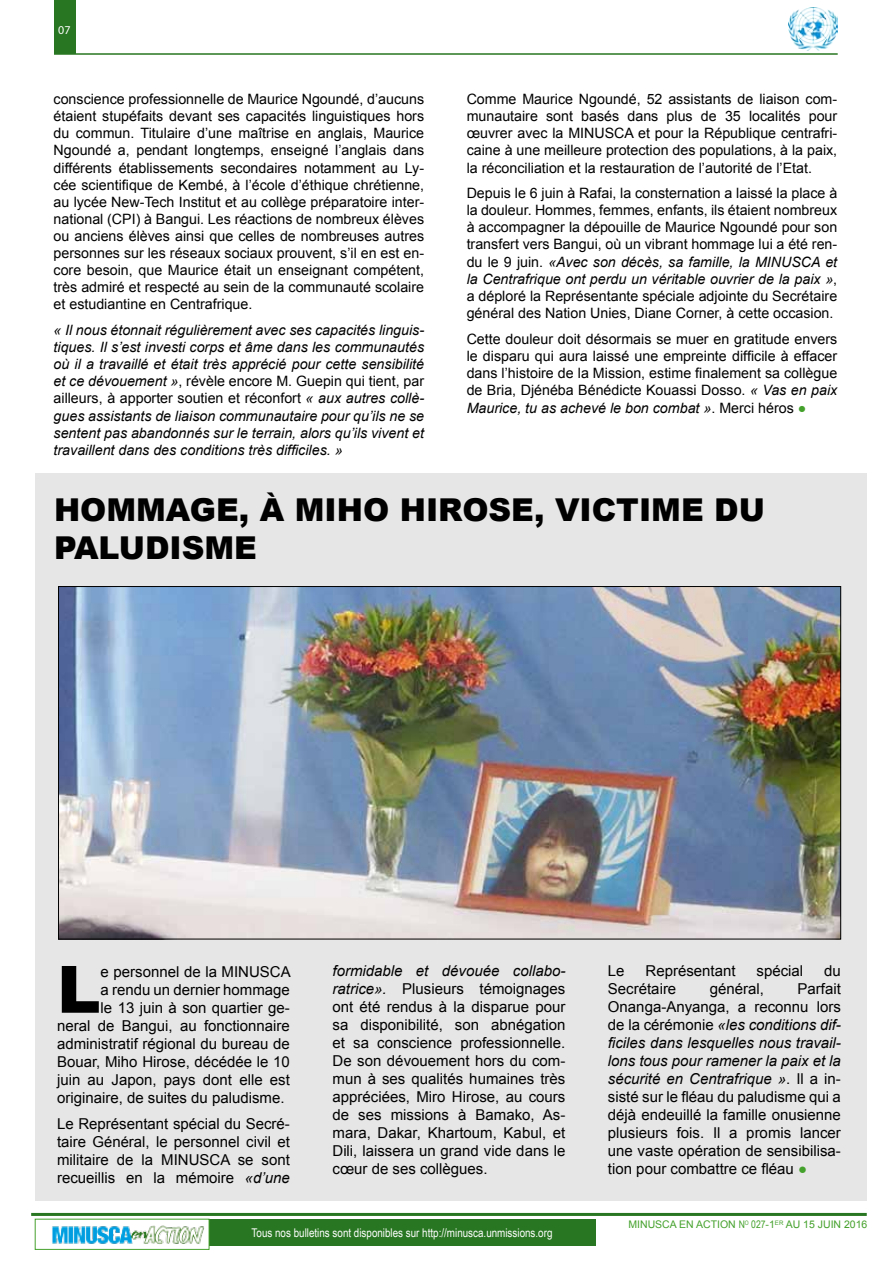
<style>
.page{position:relative;width:893px;height:1263px;background:#fff}
.page>*{position:absolute;margin:0;border:0;box-sizing:border-box;transform-origin:0 0}
.t1{font:900 65.25px "Arial";color:#000}
.t2{font:900 31.5px/37.8px "Arial";color:#000}
.t3{font:15px/18px "Arial";color:#000;text-align:justify}
.t4{font:14.25px/17.1px "Arial";color:#000;text-align:justify}
.t5{font:italic 14.25px/17.1px "Arial";color:#000;text-align:justify}
.t6{font:12px "Arial Narrow";color:#fff}
.t7{font:12px "Myriad Pro";color:#fff}
.t8{font:10.5px "Arial";color:#44a12b}
.s1{font-style:normal}
.s2{font-style:italic}
.s3{color:#44a12b}
.s4{font-size:14.7px}
.s5{font-family:"Arial Narrow"}
</style>
<div class="page">
<hr style="left:31px;top:1213px;width:836px;height:3px;background:#287621">
<div style="left:54px;top:0;width:21px;height:54px;background:#287621"></div>
<img style="left:788px;top:8px;width:49px;height:42px">
<hr style="left:54px;top:53px;width:784px;height:2px;background:#287621">
<div style="left:209px;top:1219px;width:386px;height:27px;background:#287621"></div>
<img style="left:52px;top:1225px;width:152px;height:19px">
<div style="left:35px;top:473px;width:832px;height:727px;background:#e6e6e6"></div>
<img style="left:60px;top:588px;width:779px;height:349px">
<p class="t7" style="left:58px;top:23px;width:14px">07</p>
<p class="t4" style="left:54px;top:91px;width:372px">conscience professionnelle de Maurice Ngoundé, d’aucuns étaient stupéfaits devant ses capacités linguistiques hors du commun. Titulaire d’une maîtrise en anglais, Maurice Ngoundé a, pendant longtemps, enseigné l’anglais dans différents établissements secondaires notamment au Ly&shy;cée scientifique de Kembé, à l’école d’éthique chrétienne, au lycée N ew-Tech I nstitut et au collège préparatoire inter&shy;national (CPI ) à Bangui. Les réactions de nombreux élèves ou anciens élèves ainsi que celles de nombreuses autres personnes sur les réseaux sociaux prouvent, s’il en est en&shy;core besoin, que Maurice était un enseignant compétent, très admiré et respecté au sein de la communauté scolaire et estudiantine en Centrafrique.</p>
<p class="t5" style="left:54px;top:322px;width:372px">« Il nous étonnait régulièrement avec ses capacités linguis&shy;tiques. Il s’est investi corps et âme dans les communautés où il a travaillé et était très apprécié pour cette sensibilité et ce dévouement »<span class="s1">, révèle encore M. Guepin qui tient, par ailleurs, à apporter soutien et réconfort</span> « aux autres collè&shy;gues assistants de liaison communautaire pour qu’ils ne se sentent pas abandonnés sur le terrain, alors qu’ils vivent et travaillent dans des conditions très difficiles. »</p>
<p class="t4" style="left:467px;top:91px;width:372px">Comme Maurice Ngoundé, 52 assistants de liaison com&shy;munautaire sont basés dans plus de 35 localités pour œuvrer avec la MINUSCA et pour la République centrafri&shy;caine à une meilleure protection des populations, à la paix, la réconciliation et la restauration de l’autorité de l’Etat.</p>
<p class="t4" style="left:467px;top:185px;width:372px">Depuis le 6 juin à Rafai, la consternation a laissé la place à la douleur. Hommes, femmes, enfants, ils étaient nombreux à accompagner la dépouille de Maurice Ngoundé pour son transfert vers Bangui, où un vibrant hommage lui a été ren&shy;du le 9 juin. <span class="s2">«Avec son décès, sa famille, la MINUSCA et la Centrafrique ont perdu un véritable ouvrier de la paix »</span>, a déploré la Représentante spéciale adjointe du Secrétaire général des Nation U nies, Diane Corner, à cette occasion.</p>
<p class="t4" style="left:467px;top:330px;width:372px">Cette douleur doit désormais se muer en gratitude envers le disparu qui aura laissé une empreinte difficile à effacer dans l’histoire de la Mission, estime finalement sa collègue de Bria, Djénéba Bénédicte Kouassi Dosso. <span class="s2">« Vas en paix Maurice, tu as achevé le bon combat »</span>. Merci héros <span class="s3">●</span></p>
<h2 class="t2" style="left:54px;top:490px;width:712px">HOMMAGE, À MIHO HIROSE, VICTIME DU<br>PALUDISME</h2>
<h1 class="t1" style="left:57px;top:942px;width:45px">L</h1>
<p class="t3" style="left:101px;top:962px;width:192px">e personnel de la MINUSCA</p>
<p class="t3" style="left:101px;top:980px;width:191px">a rendu un dernier hommage</p>
<p class="t3" style="left:101px;top:998px;width:191px">le 13 juin à son quartier ge-</p>
<p class="t3" style="left:57px;top:1016px;width:234px">neral de Bangui, au fonctionnaire</p>
<p class="t3" style="left:57px;top:1034px;width:234px">administratif régional du bureau de</p>
<p class="t3" style="left:57px;top:1052px;width:234px">Bouar, Miho Hirose, décédée le 10</p>
<p class="t3" style="left:57px;top:1070px;width:234px">juin au Japon, pays dont elle est</p>
<p class="t3" style="left:57px;top:1088px;width:229px">originaire, de suites du paludisme.</p>
<p class="t3" style="left:57px;top:1115px;width:234px">Le Représentant spécial du Secré&shy;taire G<span class="s4">é</span>n<span class="s4">é</span>ral, le personnel civil et militaire de la MINUSCA se sont recueillis en la mémoire <span class="s2">«d’une</span></p>
<p class="t3" style="left:332px;top:961px;width:234px"><span class="s2">formidable et dévouée collabo&shy;ratrice».</span> Plusieurs témoignages ont été rendus à la disparue pour sa disponibilité, son abnégation et sa conscience professionnelle.<br>De son dévouement hors du com&shy;mun à ses qualités humaines très appréciées, Miro Hirose, au cours de ses missions à Bamako, As&shy;mara, Dakar, Khartoum, Kabul, et Dili, laissera un grand vide dans le cœur de ses collègues.</p>
<p class="t3" style="left:608px;top:961px;width:18px">Le</p>
<p class="t3" style="left:646px;top:961px;width:92px">Représentant</p>
<p class="t3" style="left:757px;top:961px;width:48px">spécial</p>
<p class="t3" style="left:824px;top:961px;width:18px">du</p>
<p class="t3" style="left:608px;top:979px;width:234px;text-indent:190px">Parfait Onanga-Anyanga, a reconnu lors de la cérémonie <span class="s2">«les conditions dif&shy;ficiles dans lesquelles nous travail&shy;lons tous pour ramener la paix et la sécurité en Centrafrique »</span>. I l a in&shy;sisté sur le fléau du paludisme qui a déjà endeuillé la famille onusienne plusieurs fois. I l a promis lancer une vaste opération de sensibilisa&shy;tion pour combattre ce fléau <span class="s3">●</span></p>
<p class="t3" style="left:608px;top:979px;width:70px">Secrétaire</p>
<p class="t3" style="left:710px;top:979px;width:56px">général,</p>
<p class="t6" style="left:252px;top:1224px;width:302px">Tous nos bulletins sont disponibles sur http://minusca.unmissions.org</p>
<p class="t8" style="left:628px;top:1218px;width:202px">MINUSCA EN ACTION <span class="s5">N</span><sup>o</sup> <span class="s5">027</span>-1<sup>er</sup> au 15 juin</p>
<p class="t8" style="left:844px;top:1218px;width:25px">2016</p>
</div>
